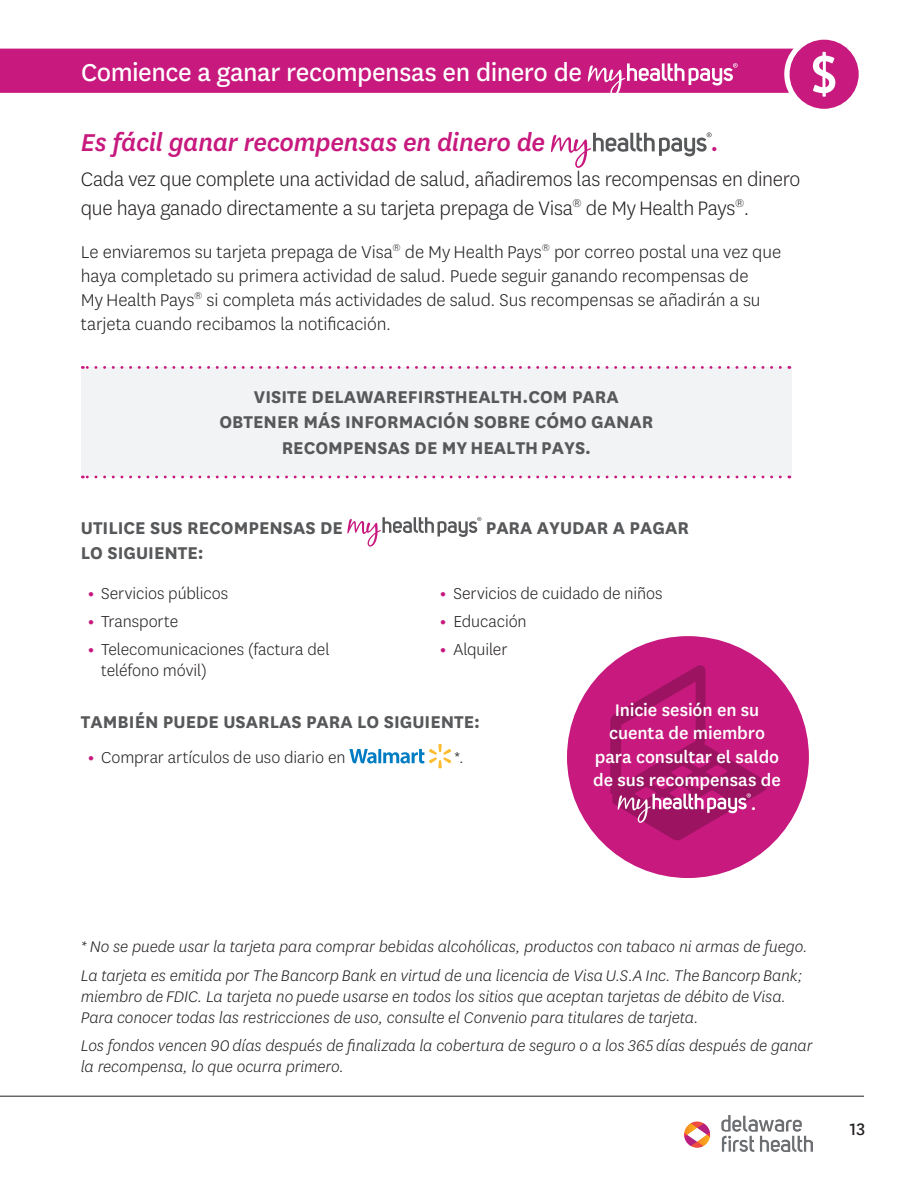
<style>
.page{position:relative;width:918px;height:1188px;background:#fff}
.page>*{position:absolute;margin:0;border:0;box-sizing:border-box;transform-origin:0 0}
.t1{font:28.5px "Centene Sans";letter-spacing:-.015em;color:#fff}
.t2{font:italic 500 28.5px "Centene Sans";letter-spacing:-.015em;color:#c7197e}
.t3{font:300 22.8px/28.5px "Centene Sans";letter-spacing:-.015em;color:#231f20}
.t4{font:300 19.95px/24px "Centene Sans";letter-spacing:-.005em;color:#231f20}
.t5{font:700 19.95px/25.7px "Centene Sans";color:#57585a;text-align:center}
.t6{font:500 19.65px/23.5px "Centene Sans";letter-spacing:-.005em;color:#fff;text-align:center}
.t7{font:19.5px "Centene Sans";color:#231f20}
.t8{font:300 18.6px/21px "Centene Sans";letter-spacing:-.005em;color:#231f20}
.t9{font:italic 300 18px/21px "Centene Sans";letter-spacing:-.01em;color:#231f20}
.s1{font-weight:700;color:#c7197e}
</style>
<div class="page">
<div style="left:81px;top:368px;width:711px;height:109px;background:#f2f3f4"></div>
<img style="left:684px;top:1115px;width:129px;height:37px">
<svg style="left:82px;top:366px;width:698px;height:3px"></svg>
<svg style="left:82px;top:476px;width:698px;height:2px"></svg>
<hr style="left:0;top:1096px;width:864px;height:1px;background:#231f20">
<div style="left:0;top:49px;width:813px;height:44px;background:#c7197e"></div>
<svg style="left:588px;top:63px;width:150px;height:30px"></svg>
<div style="left:784px;top:34px;width:80px;height:80px;background:#fff;border-radius:50%"></div>
<svg style="left:790px;top:40px;width:69px;height:69px"></svg>
<svg style="left:551px;top:132px;width:161px;height:36px"></svg>
<svg style="left:347px;top:517px;width:134px;height:30px"></svg>
<svg style="left:349px;top:744px;width:103px;height:24px"></svg>
<div style="left:567px;top:636px;width:242px;height:242px;background:#c7197e;border-radius:50%"></div>
<svg style="left:610px;top:665px;width:156px;height:176px"></svg>
<h2 class="t1" style="left:81px;top:53px;width:503px">Comience a ganar recompensas en dinero de</h2>
<p class="t2" style="left:81px;top:124px;width:466px">Es fácil ganar recompensas en dinero de</p>
<p class="t2" style="left:711px;top:124px;width:10px">.</p>
<p class="t3" style="left:81px;top:164px;width:721px">Cada vez que complete una actividad de salud, añadiremos las recompensas en dinero que haya ganado directamente a su tarjeta prepaga de Visa<sup>®</sup> de My Health Pays<sup>®</sup>.</p>
<p class="t4" style="left:81px;top:239px;width:702px">Le enviaremos su tarjeta prepaga de Visa<sup>®</sup> de My Health Pays<sup>®</sup> por correo postal una vez que haya completado su primera actividad de salud. Puede seguir ganando recompensas de<br>My Health Pays<sup>®</sup> si completa más actividades de salud. Sus recompensas se añadirán a su tarjeta cuando recibamos la notifcación.</p>
<p class="t5" style="left:219px;top:382px;width:436px">VISITE DELAWAREFIRSTHEALTH.COM PARA<br>OBTENER MÁS INFORMACIÓN SOBRE CÓMO GANAR<br>RECOMPENSAS DE MY HEALTH PAYS.</p>
<p class="t5" style="left:81px;top:513px;width:264px">UTILICE SUS RECOMPENSAS DE</p>
<p class="t5" style="left:486px;top:513px;width:205px">PARA AYUDAR A PAGAR</p>
<p class="t5" style="left:81px;top:539px;width:124px">LO SIGUIENTE:</p>
<p class="t8" style="left:88px;top:583px;width:142px"><span class="s1">•</span> Servicios públicos</p>
<p class="t8" style="left:88px;top:610px;width:92px"><span class="s1">•</span> Transporte</p>
<p class="t8" style="left:101px;top:638px;width:230px;text-indent:-14px"><span class="s1">•</span> Telecomunicaciones (factura del teléfono móvil)</p>
<p class="t8" style="left:440px;top:583px;width:224px"><span class="s1">•</span> Servicios de cuidado de niños</p>
<p class="t8" style="left:440px;top:610px;width:88px"><span class="s1">•</span> Educación</p>
<p class="t8" style="left:440px;top:638px;width:69px"><span class="s1">•</span> Alquiler</p>
<p class="t5" style="left:81px;top:708px;width:401px">TAMBIÉN PUEDE USARLAS PARA LO SIGUIENTE:</p>
<p class="t8" style="left:88px;top:746px;width:259px"><span class="s1">•</span> Comprar artículos de uso diario en</p>
<p class="t8" style="left:454px;top:746px;width:11px">*.</p>
<p class="t6" style="left:593px;top:697px;width:189px">Inicie sesión en su cuenta de miembro para consultar el saldo de sus recompensas de</p>
<p class="t6" style="left:751px;top:791px;width:7px">.</p>
<p class="t9" style="left:81px;top:936px;width:728px">* No se puede usar la tarjeta para comprar bebidas alcohólicas, productos con tabaco ni armas de fuego.</p>
<p class="t9" style="left:81px;top:964px;width:723px">La tarjeta es emitida por The Bancorp Bank en virtud de una licencia de Visa U.S.A Inc. The Bancorp Bank; miembro de FDIC. La tarjeta no puede usarse en todos los sitios que aceptan tarjetas de débito de Visa.<br>Para conocer todas las restricciones de uso, consulte el Convenio para titulares de tarjeta.</p>
<p class="t9" style="left:81px;top:1035px;width:733px">Los fondos vencen 90 días después de fnalizada la cobertura de seguro o a los 365 días después de ganar la recompensa, lo que ocurra primero.</p>
<p class="t7" style="left:850px;top:1116px;width:17px">13</p>
</div>
